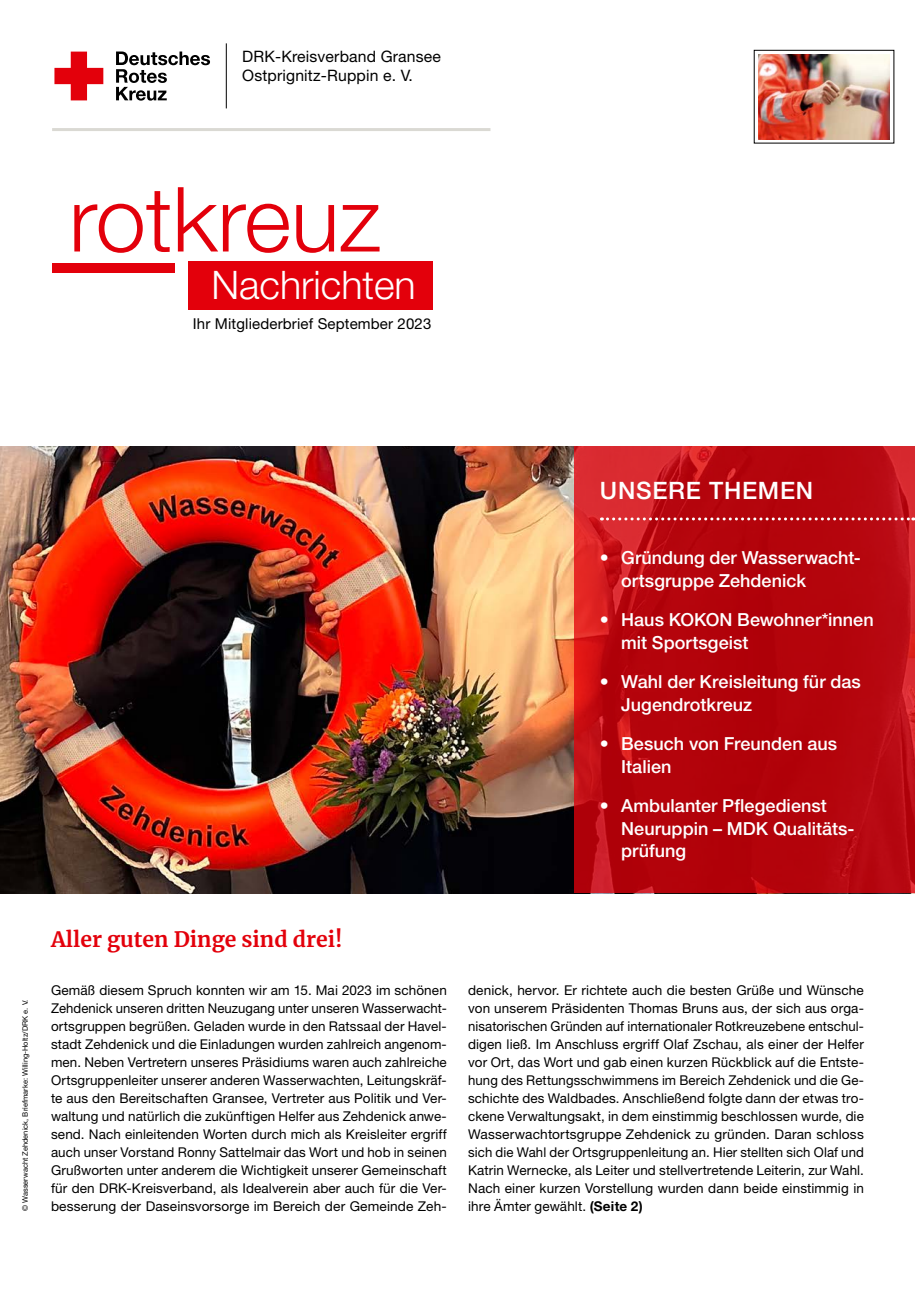
<style>
.page{position:relative;width:915px;height:1297px;background:#fff}
.page>*{position:absolute;margin:0;border:0;box-sizing:border-box;transform-origin:0 0}
.t1{font:300 90px "Helvetica Neue LT Std";color:#e3000b}
.t2{font:300 39.3px "Helvetica Neue LT Pro";color:#fff}
.t3{font:500 24px "Helvetica Neue LT Pro";letter-spacing:.03em;color:#fff}
.t4{font:700 21px "Merriweather";color:#e3000b}
.t5{font:500 18px/22.5px "Helvetica Neue LT Pro";color:#fff}
.t6{font:15.75px "Helvetica Neue LT Pro";letter-spacing:.01em;color:#000}
.t7{font:15px "Helvetica Neue LT Pro";letter-spacing:.01em;color:#000}
.MGB_Copy{font:13.5px/18px "Helvetica Neue LT Pro";letter-spacing:.01em;color:#000;text-align:justify}
.MGB_Fotocredits{font:7.5px "Helvetica Neue LT Pro";color:#000}
.s1{font-weight:700}
</style>
<div class="page">
<img style="left:0;top:446px;width:574px;height:447px">
<svg style="left:54px;top:52px;width:49px;height:48px"></svg>
<svg style="left:116px;top:52px;width:94px;height:49px"></svg>
<hr style="left:52px;top:128px;width:438px;height:3px;background:#dad9d3">
<hr style="left:226px;top:43px;width:1px;height:65px;background:#000">
<div style="left:188px;top:261px;width:244px;height:49px;background:#e3000b"></div>
<div style="left:52px;top:263px;width:122px;height:9px;background:#e3000b"></div>
<div style="left:753px;top:50px;width:140px;height:93px;border:1px solid #000"></div>
<svg style="left:574px;top:446px;width:340px;height:447px;background:#b90810"></svg>
<svg style="left:601px;top:517px;width:312px;height:3px"></svg>
<img style="left:758px;top:54px;width:131px;height:85px">
<p class="t6" style="left:242px;top:47px;width:200px">DRK-Kreisverband Gransee</p>
<p class="t6" style="left:242px;top:66px;width:172px">Ostprignitz-Ruppin e. V.</p>
<p class="t1" style="left:69px;top:164px;width:313px">rotkreuz</p>
<p class="t2" style="left:211px;top:261px;width:206px">Nachrichten</p>
<p class="t7" style="left:193px;top:314px;width:240px">Ihr Mitgliederbrief September 2023</p>
<p class="t3" style="left:599px;top:476px;width:215px">UNSERE THEMEN</p>
<p class="t5" style="left:621px;top:546px;width:241px;text-indent:-21px">• Gründung der Wasserwacht&shy;ortsgruppe Zehdenick</p>
<p class="t5" style="left:621px;top:608px;width:254px;text-indent:-21px">• Haus KOKON Bewohner*innen mit Sportsgeist</p>
<p class="t5" style="left:621px;top:670px;width:241px;text-indent:-21px">• Wahl der Kreisleitung für das<br>Jugendrotkreuz</p>
<p class="t5" style="left:621px;top:732px;width:217px;text-indent:-21px">• Besuch von Freunden aus<br>Italien</p>
<p class="t5" style="left:621px;top:794px;width:235px;text-indent:-21px">• Ambulanter Pflegedienst<br>Neuruppin – MDK Qualitäts&shy;prüfung</p>
<p class="MGB_Fotocredits" style="left:21px;top:1211px;width:213px;rotate:-90deg">© Wasserwacht Zehdenick, Briefmarke: Willing-Holtz/DRK e. V.</p>
<p class="t4" style="left:51px;top:925px;width:293px">Aller guten Dinge sind drei!</p>
<p class="MGB_Copy" style="left:51px;top:980px;width:397px">Gemäß diesem Spruch konnten wir am 15. Mai 2023 im schönen Zehdenick unseren dritten Neuzugang unter unseren Wasserwacht&shy;ortsgruppen begrüßen. Geladen wurde in den Ratssaal der Havel&shy;stadt Zehdenick und die Einladungen wurden zahlreich angenom&shy;men. Neben Vertretern unseres Präsidiums waren auch zahlreiche Ortsgruppenleiter unserer anderen Wasserwachten, Leitungskräf&shy;te aus den Bereitschaften Gransee, Vertreter aus Politik und Ver&shy;waltung und natürlich die zukünftigen Helfer aus Zehdenick anwe&shy;send. Nach einleitenden Worten durch mich als Kreisleiter ergriff auch unser Vorstand Ronny Sattelmair das Wort und hob in seinen Grußworten unter anderem die Wichtigkeit unserer Gemeinschaft für den DRK-Kreisverband, als Idealverein aber auch für die Ver&shy;besserung der Daseinsvorsorge im Bereich der Gemeinde Zeh-</p>
<p class="MGB_Copy" style="left:468px;top:980px;width:397px">denick, hervor. Er richtete auch die besten Grüße und Wünsche von unserem Präsidenten Thomas Bruns aus, der sich aus orga&shy;nisatorischen Gründen auf internationaler Rotkreuzebene entschul&shy;digen ließ. Im Anschluss ergriff Olaf Zschau, als einer der Helfer vor Ort, das Wort und gab einen kurzen Rückblick auf die Entste&shy;hung des Rettungsschwimmens im Bereich Zehdenick und die Ge&shy;schichte des Waldbades. Anschließend folgte dann der etwas tro&shy;ckene Verwaltungsakt, in dem einstimmig beschlossen wurde, die Wasserwachtortsgruppe Zehdenick zu gründen. Daran schloss sich die Wahl der Ortsgruppenleitung an. Hier stellten sich Olaf und Katrin Wernecke, als Leiter und stellvertretende Leiterin, zur Wahl.<br>Nach einer kurzen Vorstellung wurden dann beide einstimmig in ihre Ämter gewählt. <span class="s1">(Seite 2)</span></p>
</div>
